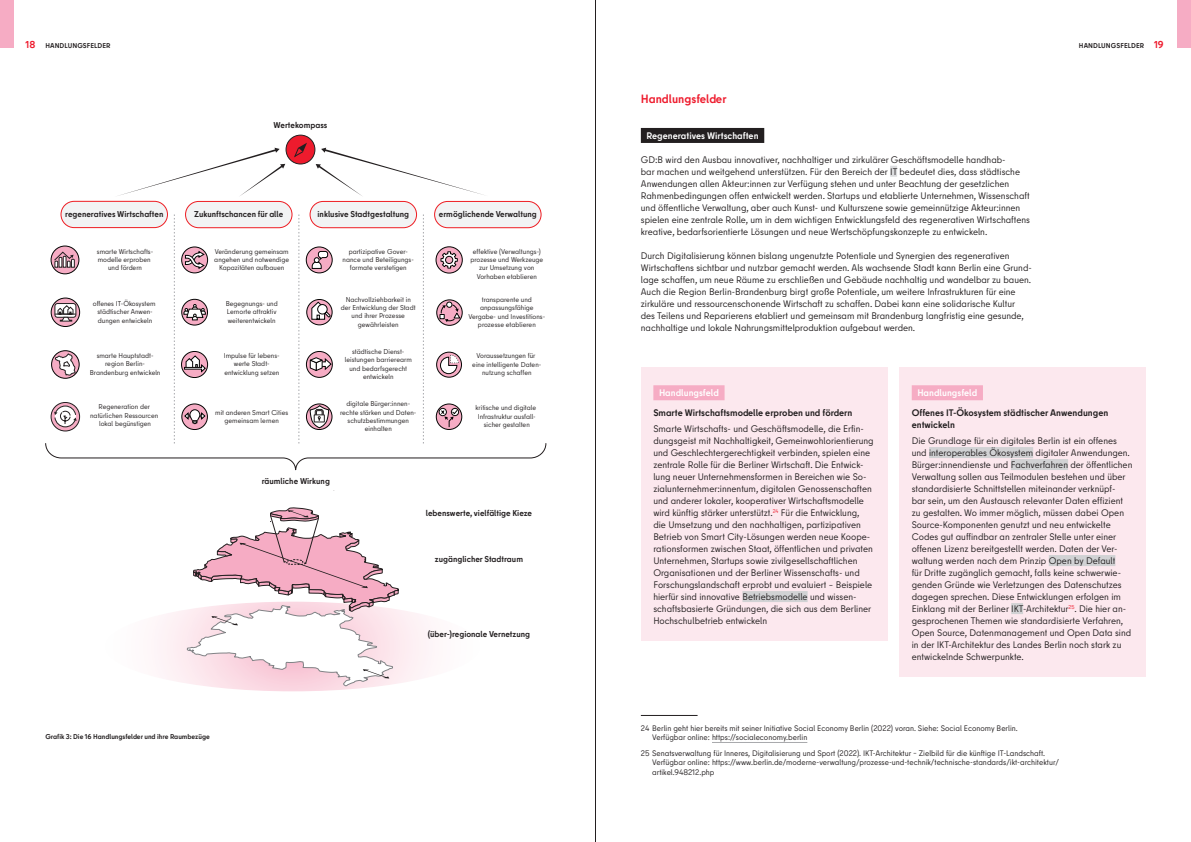
<style>
.page{position:relative;width:1191px;height:842px;background:#fff}
.page>*{position:absolute;margin:0;border:0;box-sizing:border-box;transform-origin:0 0}
.t1{font:700 12px "Berlin Type";color:#ee1b2d}
.t2{font:700 10px "Berlin Type";color:#ee1b2d}
.t3{font:9.5px/12px "Berlin Type";color:#231f20}
.t4{font:700 9.5px/12px "Berlin Type";color:#231f20}
.t5{font:700 9.5px "Berlin Type";color:#fff}
.t6{font:700 8.5px "Berlin Type";color:#231f20}
.t7{font:8px/9.6px "Berlin Type";color:#231f20}
.t8{font:7px/8.4px "Berlin Type";color:#231f20;text-align:center}
.t9{font:700 7px "Berlin Type";color:#231f20}
.s1{font-size:10px;color:#ee1b2d}
</style>
<div class="page">
<div style="left:0;top:0;width:14px;height:48px;background:#f6acc4"></div>
<div style="left:1176px;top:0;width:15px;height:48px;background:#f6acc4"></div>
<div style="left:286px;top:135px;width:29px;height:29px;background:#ee1b2d;border-radius:50%"></div>
<div style="left:286px;top:135px;width:29px;height:29px;border:1px solid #231f20;border-radius:50%"></div>
<svg style="left:294px;top:143px;width:13px;height:15px"></svg>
<div style="left:61px;top:201px;width:106px;height:27px;background:#f2f3f4;border-radius:13px"></div>
<div style="left:61px;top:201px;width:107px;height:27px;border:1px solid #ee1d23;border-radius:13px"></div>
<div style="left:185px;top:201px;width:107px;height:27px;background:#f2f3f4;border-radius:13px"></div>
<div style="left:185px;top:201px;width:107px;height:27px;border:1px solid #ee1d23;border-radius:13px"></div>
<div style="left:310px;top:201px;width:106px;height:27px;background:#f2f3f4;border-radius:13px"></div>
<div style="left:310px;top:201px;width:107px;height:27px;border:1px solid #ee1d23;border-radius:13px"></div>
<div style="left:434px;top:201px;width:107px;height:27px;background:#f2f3f4;border-radius:13px"></div>
<div style="left:434px;top:201px;width:107px;height:27px;border:1px solid #ee1d23;border-radius:13px"></div>
<svg style="left:118px;top:148px;width:167px;height:48px"></svg>
<svg style="left:316px;top:148px;width:168px;height:48px"></svg>
<svg style="left:45px;top:214px;width:501px;height:256px"></svg>
<svg style="left:187px;top:507px;width:211px;height:179px"></svg>
<hr style="left:641px;top:715px;width:56px;height:1px;background:#231f20">
<hr style="left:712px;top:742px;width:95px;height:1px;background:#a8a9ad">
<div style="left:641px;top:128px;width:123px;height:15px;background:#231f20"></div>
<div style="left:890px;top:166px;width:7px;height:11px;background:#dcdddf"></div>
<div style="left:641px;top:368px;width:246px;height:273px;background:#fce8ee"></div>
<div style="left:653px;top:385px;width:71px;height:15px;background:#f6acc4"></div>
<div style="left:742px;top:591px;width:65px;height:11px;background:#d1d2d4"></div>
<div style="left:899px;top:368px;width:246px;height:309px;background:#fce8ee"></div>
<div style="left:911px;top:385px;width:72px;height:15px;background:#f6acc4"></div>
<div style="left:929px;top:447px;width:104px;height:11px;background:#d1d2d4"></div>
<div style="left:1010px;top:459px;width:58px;height:11px;background:#d1d2d4"></div>
<div style="left:1048px;top:555px;width:67px;height:11px;background:#d1d2d4"></div>
<div style="left:1011px;top:603px;width:12px;height:11px;background:#d1d2d4"></div>
<hr style="left:595px;top:0;width:1px;height:842px;background:#231f20">
<p class="t9" style="left:26px;top:41px;width:30px"><span class="s1">18</span> Handlungsfelder</p>
<p class="t9" style="left:1079px;top:41px;width:11px">Handlungsfelder</p>
<p class="t2" style="left:1154px;top:38px;width:11px">19</p>
<p class="t6" style="left:274px;top:119px;width:55px">Wertekompass</p>
<p class="t6" style="left:65px;top:208px;width:100px">regeneratives Wirtschaften</p>
<p class="t6" style="left:194px;top:208px;width:91px">Zukunftschancen für alle</p>
<p class="t8" style="left:97px;top:247px;width:58px">smarte Wirtschafts&shy;modelle erproben und fördern</p>
<p class="t8" style="left:93px;top:299px;width:64px">offenes IT-Ökosystem städtischer Anwen&shy;dungen entwickeln</p>
<p class="t8" style="left:90px;top:351px;width:72px">smarte Hauptstadt&shy;region Berlin-<br>Brandenburg entwickeln</p>
<p class="t8" style="left:90px;top:403px;width:70px">Regeneration der natürlichen Ressourcen lokal begünstigen</p>
<p class="t8" style="left:214px;top:247px;width:76px">Veränderung gemeinsam angehen und notwendige<br>Kapazitäten aufbauen</p>
<p class="t8" style="left:226px;top:299px;width:54px;text-align:left">Begegnungs- und<br>Lernorte attraktiv weiterentwickeln</p>
<p class="t8" style="left:224px;top:351px;width:57px">Impulse für lebens&shy;werte Stadt&shy;entwicklung setzen</p>
<p class="t8" style="left:215px;top:408px;width:74px">mit anderen Smart Cities gemeinsam lernen</p>
<p class="t6" style="left:317px;top:208px;width:93px">inklusive Stadtgestaltung</p>
<p class="t6" style="left:439px;top:208px;width:99px">ermöglichende Verwaltung</p>
<p class="t8" style="left:343px;top:247px;width:73px">partizipative Gover&shy;nance und Beteiligungs&shy;formate verstetigen</p>
<p class="t8" style="left:341px;top:295px;width:76px">Nachvollziehbarkeit in der Entwicklung der Stadt und ihrer Prozesse gewährleisten</p>
<p class="t8" style="left:345px;top:347px;width:68px">städtische Dienst&shy;leistungen barrierearm und bedarfsgerecht entwickeln</p>
<p class="t8" style="left:340px;top:399px;width:78px">digitale Bürger:innen&shy;rechte stärken und Daten&shy;schutzbestimmungen einhalten</p>
<p class="t8" style="left:470px;top:247px;width:74px">effektive (Verwaltungs-) prozesse und Werkzeuge zur Umsetzung von<br>Vorhaben etablieren</p>
<p class="t8" style="left:468px;top:295px;width:78px">transparente und anpassungsfähige<br>Vergabe- und Investitions&shy;prozesse etablieren</p>
<p class="t8" style="left:472px;top:352px;width:70px">Voraussetzungen für eine intelligente Daten&shy;nutzung schaffen</p>
<p class="t8" style="left:475px;top:404px;width:62px">kritische und digitale<br>Infrastruktur ausfall&shy;sicher gestalten</p>
<p class="t6" style="left:262px;top:475px;width:70px">räumliche Wirkung</p>
<p class="t9" style="left:45px;top:732px;width:166px">Grafik 3: Die 16 Handlungsfelder und ihre Raumbezüge</p>
<p class="t6" style="left:426px;top:508px;width:108px">lebenswerte, vielfältige Kieze</p>
<p class="t6" style="left:435px;top:554px;width:90px">zugänglicher Stadtraum</p>
<p class="t6" style="left:428px;top:628px;width:104px">(über-)regionale Vernetzung</p>
<p class="t1" style="left:641px;top:91px;width:87px">Handlungsfelder</p>
<p class="t5" style="left:646px;top:129px;width:114px">Regeneratives Wirtschaften</p>
<p class="t3" style="left:641px;top:153px;width:390px">GD:B wird den Ausbau innovativer, nachhaltiger und zirkulärer Geschäftsmodelle handhab-<br>bar machen und weitgehend unterstützen. Für den Bereich der IT bedeutet dies, dass städtische Anwendungen allen Akteur:innen zur Verfügung stehen und unter Beachtung der gesetzlichen Rahmenbedingungen offen entwickelt werden. Startups und etablierte Unternehmen, Wissenschaft und öffentliche Verwaltung, aber auch Kunst- und Kulturszene sowie gemeinnützige Akteur:innen spielen eine zentrale Rolle, um in dem wichtigen Entwicklungsfeld des regenerativen Wirtschaftens kreative, bedarfsorientierte Lösungen und neue Wertschöpfungskonzepte zu entwickeln.</p>
<p class="t3" style="left:641px;top:249px;width:392px">Durch Digitalisierung können bislang ungenutzte Potentiale und Synergien des regenerativen Wirtschaftens sichtbar und nutzbar gemacht werden. Als wachsende Stadt kann Berlin eine Grund&shy;lage schaffen, um neue Räume zu erschließen und Gebäude nachhaltig und wandelbar zu bauen.<br>Auch die Region Berlin-Brandenburg birgt große Potentiale, um weitere Infrastrukturen für eine zirkuläre und ressourcenschonende Wirtschaft zu schaffen. Dabei kann eine solidarische Kultur des Teilens und Reparierens etabliert und gemeinsam mit Brandenburg langfristig eine gesunde, nachhaltige und lokale Nahrungsmittelproduktion aufgebaut werden.</p>
<p class="t5" style="left:659px;top:387px;width:61px">Handlungsfeld</p>
<p class="t4" style="left:653px;top:407px;width:200px">Smarte Wirtschaftsmodelle erproben und fördern</p>
<p class="t3" style="left:653px;top:423px;width:222px">Smarte Wirtschafts- und Geschäftsmodelle, die Erfin&shy;dungsgeist mit Nachhaltigkeit, Gemeinwohlorientierung und Geschlechtergerechtigkeit verbinden, spielen eine zentrale Rolle für die Berliner Wirtschaft. Die Entwick&shy;lung neuer Unternehmensformen in Bereichen wie So&shy;zialunternehmer:innentum, digitalen Genossenschaften und anderer lokaler, kooperativer Wirtschaftsmodelle wird künftig stärker unterstützt.<sup>24</sup> Für die Entwicklung, die Umsetzung und den nachhaltigen, partizipativen Betrieb von Smart City-Lösungen werden neue Koope&shy;rationsformen zwischen Staat, öffentlichen und privaten Unternehmen, Startups sowie zivilgesellschaftlichen Organisationen und der Berliner Wissenschafts- und Forschungslandschaft erprobt und evaluiert – Beispiele hierfür sind innovative Betriebsmodelle und wissen&shy;schaftsbasierte Gründungen, die sich aus dem Berliner Hochschulbetrieb entwickeln</p>
<p class="t5" style="left:917px;top:387px;width:61px">Handlungsfeld</p>
<p class="t4" style="left:911px;top:407px;width:198px">Offenes IT-Ökosystem städtischer Anwendungen entwickeln</p>
<p class="t3" style="left:911px;top:435px;width:222px">Die Grundlage für ein digitales Berlin ist ein offenes und interoperables Ökosystem digitaler Anwendungen.<br>Bürger:innendienste und Fachverfahren der öffentlichen Verwaltung sollen aus Teilmodulen bestehen und über standardisierte Schnittstellen miteinander verknüpf-<br>bar sein, um den Austausch relevanter Daten effizient zu gestalten. Wo immer möglich, müssen dabei Open Source-Komponenten genutzt und neu entwickelte Codes gut auffindbar an zentraler Stelle unter einer offenen Lizenz bereitgestellt werden. Daten der Ver&shy;waltung werden nach dem Prinzip Open by Default<br>für Dritte zugänglich gemacht, falls keine schwerwie&shy;genden Gründe wie Verletzungen des Datenschutzes dagegen sprechen. Diese Entwicklungen erfolgen im Einklang mit der Berliner IKT-Architektur<sup>25</sup>. Die hier an&shy;gesprochenen Themen wie standardisierte Verfahren, Open Source, Datenmanagement und Open Data sind in der IKT-Architektur des Landes Berlin noch stark zu entwickelnde Schwerpunkte.</p>
<p class="t7" style="left:652px;top:723px;width:367px;text-indent:-11px">24 Berlin geht hier bereits mit seiner Initiative Social Economy Berlin (2022) voran. Siehe: Social Economy Berlin.<br>Verfügbar online: https://socialeconomy.berlin</p>
<p class="t7" style="left:652px;top:748px;width:408px;text-indent:-11px">25 Senatsverwaltung für Inneres, Digitalisierung und Sport (2022). IKT-Architektur – Zielbild für die künftige IT-Landschaft.<br>Verfügbar online: https://www.berlin.de/moderne-verwaltung/prozesse-und-technik/technische-standards/ikt-architektur/ artikel.948212.php</p>
</div>
